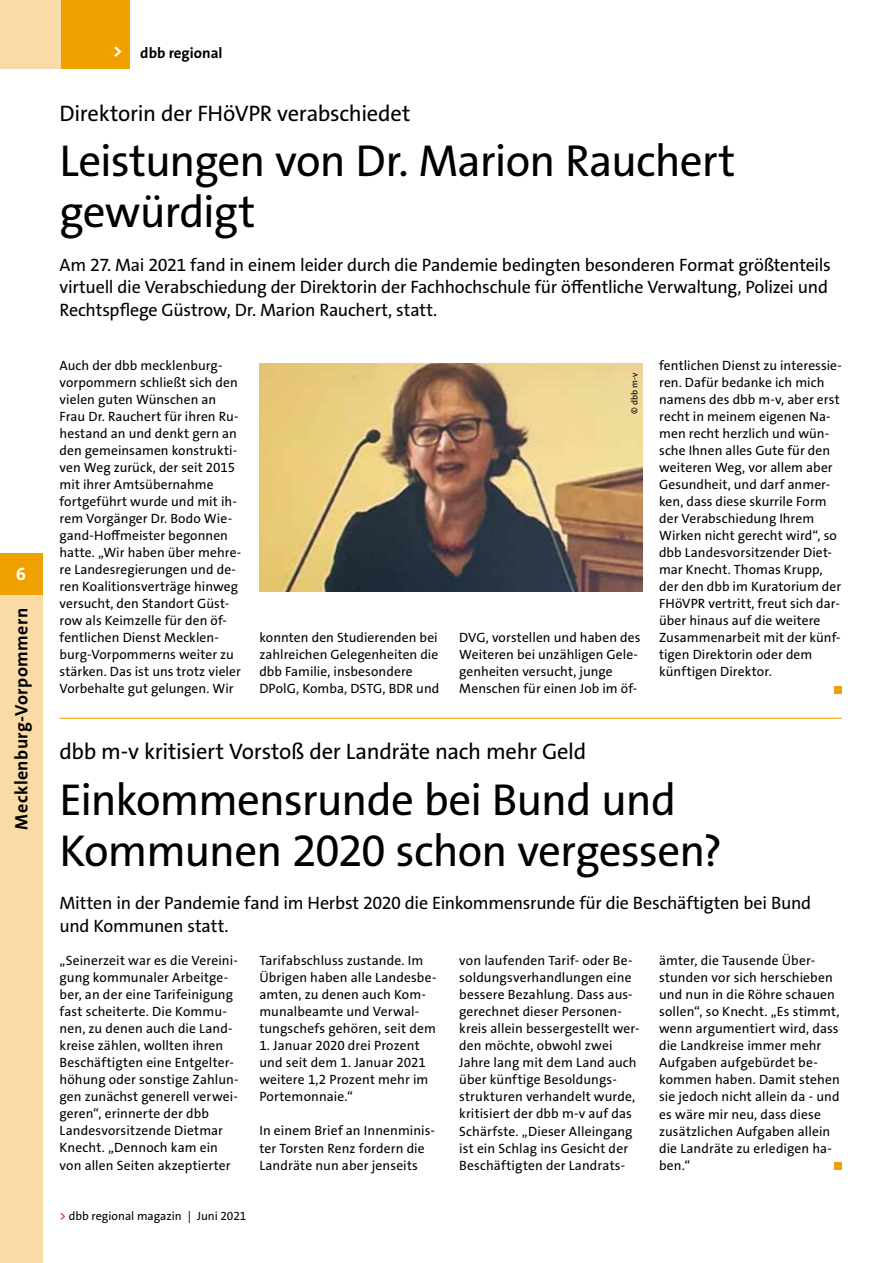
<style>
.page{position:relative;width:893px;height:1263px;background:#fff}
.page>*{position:absolute;margin:0;border:0;box-sizing:border-box;transform-origin:0 0}
.t1{font:45px/51px "The Sans Os F";letter-spacing:-.02em;color:#000}
.t2{font:22.5px "The Sans Os F";letter-spacing:-.015em;color:#000}
.t3{font:18px/22.5px "The Sans Os F";letter-spacing:-.015em;color:#000}
.t4{font:700 18px "The Sans Os F";letter-spacing:.025em;color:#000}
.t5{font:700 18px "The Sans Os F";color:#fff}
.t6{font:700 15px "The Sans Os F";color:#000}
.t7{font:13.5px/17px "The Sans Os F";letter-spacing:.005em;color:#000}
.t8{font:12px "The Sans Os F";letter-spacing:-.005em;color:#000}
.t9{font:9px "The Sans Os F";color:#000}
.s1{font-size:18px;color:#fff}
.s2{color:#c3006b}
</style>
<div class="page">
<div style="left:835px;top:686px;width:7px;height:7px;background:#eea100"></div>
<img style="left:259px;top:364px;width:383px;height:227px">
<div style="left:835px;top:1162px;width:7px;height:7px;background:#eea100"></div>
<hr style="left:60px;top:718px;width:782px;height:1px;background:#eea100">
<div style="left:0;top:0;width:130px;height:68px;background:#fadaa6"></div>
<div style="left:62px;top:0;width:68px;height:68px;background:#eea100"></div>
<div style="left:0;top:553px;width:43px;height:42px;background:#eea100"></div>
<div style="left:0;top:595px;width:43px;height:668px;background:#fadaa6"></div>
<h3 class="t5" style="left:16px;top:562px;width:11px">6</h3>
<h3 class="t4" style="left:10px;top:829px;width:223px;rotate:-90deg">Mecklenburg-Vorpommern</h3>
<p class="t6" style="left:113px;top:44px;width:111px"><span class="s1">&gt;</span> dbb regional</p>
<h2 class="t2" style="left:60px;top:99px;width:352px">Direktorin der FHöVPR verabschiedet</h2>
<h1 class="t1" style="left:60px;top:136px;width:678px">Leistungen von Dr. Marion Rauchert gewürdigt</h1>
<p class="t3" style="left:60px;top:254px;width:773px">Am 27. Mai 2021 fand in einem leider durch die Pandemie bedingten besonderen Format größtenteils virtuell die Verabschiedung der Direktorin der Fachhochschule für öffentliche Verwaltung, Polizei und<br>Rechtspflege Güstrow, Dr. Marion Rauchert, statt.</p>
<p class="t7" style="left:60px;top:357px;width:183px">Auch der dbb mecklenburg&shy;vorpommern schließt sich den vielen guten Wünschen an<br>Frau Dr. Rauchert für ihren Ru&shy;hestand an und denkt gern an den gemeinsamen konstrukti&shy;ven Weg zurück, der seit 2015 mit ihrer Amtsübernahme fortgeführt wurde und mit ih&shy;rem Vorgänger Dr. Bodo Wie&shy;gand-Hoffmeister begonnen hatte. „Wir haben über mehre&shy;re Landesregierungen und de&shy;ren Koalitionsverträge hinweg versucht, den Standort Güst&shy;row als Keimzelle für den öf&shy;fentlichen Dienst Mecklen&shy;burg-Vorpommerns weiter zu stärken. Das ist uns trotz vieler<br>Vorbehalte gut gelungen. Wir</p>
<p class="t7" style="left:659px;top:357px;width:184px">fentlichen Dienst zu interessie&shy;ren. Dafür bedanke ich mich namens des dbb m-v, aber erst recht in meinem eigenen Na&shy;men recht herzlich und wün&shy;sche Ihnen alles Gute für den weiteren Weg, vor allem aber<br>Gesundheit, und darf anmer&shy;ken, dass diese skurrile Form der Verabschiedung Ihrem<br>Wirken nicht gerecht wird“, so dbb Landesvorsitzender Diet&shy;mar Knecht. Thomas Krupp, der den dbb im Kuratorium der<br>FHöVPR vertritt, freut sich dar&shy;über hinaus auf die weitere<br>Zusammenarbeit mit der künf&shy;tigen Direktorin oder dem künftigen Direktor.</p>
<p class="t9" style="left:629px;top:414px;width:43px;rotate:-90deg">© dbb m-v</p>
<p class="t7" style="left:259px;top:629px;width:182px">konnten den Studierenden bei zahlreichen Gelegenheiten die dbb Familie, insbesondere<br>DPolG, Komba, DSTG, BDR und</p>
<p class="t7" style="left:459px;top:629px;width:183px">DVG, vorstellen und haben des<br>Weiteren bei unzähligen Gele&shy;genheiten versucht, junge<br>Menschen für einen Job im öf-</p>
<h2 class="t2" style="left:60px;top:737px;width:528px">dbb m-v kritisiert Vorstoß der Landräte nach mehr Geld</h2>
<h1 class="t1" style="left:60px;top:774px;width:664px">Einkommensrunde bei Bund und<br>Kommunen 2020 schon vergessen?</h1>
<h3 class="t3" style="left:60px;top:892px;width:753px">Mitten in der Pandemie fand im Herbst 2020 die Einkommensrunde für die Beschäftigten bei Bund und Kommunen statt.</h3>
<p class="t7" style="left:60px;top:952px;width:181px">„Seinerzeit war es die Vereini&shy;gung kommunaler Arbeitge&shy;ber, an der eine Tarifeinigung fast scheiterte. Die Kommu&shy;nen, zu denen auch die Land&shy;kreise zählen, wollten ihren<br>Beschäftigten eine Entgelter&shy;höhung oder sonstige Zahlun&shy;gen zunächst generell verwei&shy;geren“, erinnerte der dbb<br>Landesvorsitzende Dietmar<br>Knecht. „Dennoch kam ein von allen Seiten akzeptierter</p>
<p class="t7" style="left:259px;top:952px;width:179px">Tarifabschluss zustande. Im<br>Übrigen haben alle Landesbe&shy;amten, zu denen auch Kom&shy;munalbeamte und Verwal&shy;tungschefs gehören, seit dem</p>
<p class="t7" style="left:459px;top:952px;width:182px">von laufenden Tarif- oder Be&shy;soldungsverhandlungen eine bessere Bezahlung. Dass aus&shy;gerechnet dieser Personen&shy;kreis allein bessergestellt wer&shy;den möchte, obwohl zwei<br>Jahre lang mit dem Land auch über künftige Besoldungs&shy;strukturen verhandelt wurde, kritisiert der dbb m-v auf das<br>Schärfste. „Dieser Alleingang ist ein Schlag ins Gesicht der<br>Beschäftigten der Landrats-</p>
<p class="t7" style="left:659px;top:952px;width:182px">ämter, die Tausende Über&shy;stunden vor sich herschieben und nun in die Röhre schauen sollen“, so Knecht. „Es stimmt, wenn argumentiert wird, dass die Landkreise immer mehr<br>Aufgaben aufgebürdet be&shy;kommen haben. Damit stehen sie jedoch nicht allein da - und es wäre mir neu, dass diese zusätzlichen Aufgaben allein die Landräte zu erledigen ha&shy;ben.“</p>
<p class="t7" style="left:259px;top:1037px;width:171px">1. Januar 2020 drei Prozent und seit dem 1. Januar 2021 weitere 1,2 Prozent mehr im<br>Portemonnaie.“</p>
<p class="t7" style="left:259px;top:1122px;width:177px">In einem Brief an Innenminis&shy;ter Torsten Renz fordern die<br>Landräte nun aber jenseits</p>
<p class="t8" style="left:60px;top:1208px;width:188px"><span class="s2">&gt;</span> dbb regional magazin | Juni 2021</p>
</div>
